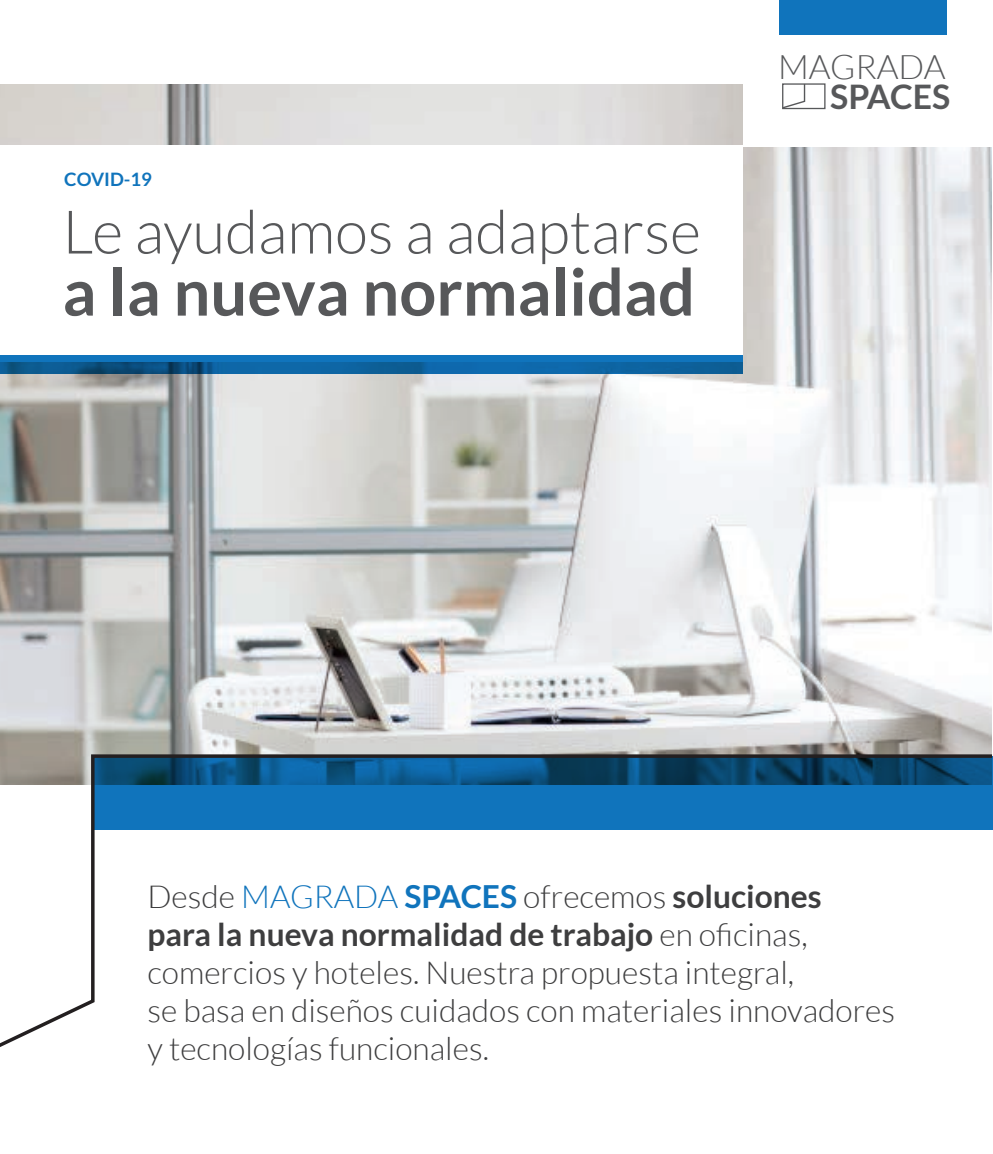
<style>
.page{position:relative;width:993px;height:1154px;background:#fff}
.page>*{position:absolute;margin:0;border:0;box-sizing:border-box;transform-origin:0 0}
.t1{font:700 64.75px "Lato";color:#57585a}
.t2{font:300 60.2px "Lato";color:#57585a}
.t3{font:300 33.77px "Lato";color:#57585a}
.t4{font:700 33.77px "Lato";color:#57585a}
.t5{font:300 31.68px/38.1px "Lato";color:#3e3e3f}
.t6{font:700 18.55px "Lato";color:#1074bc}
.s1{color:#1074bc}
.s2{font-weight:700;color:#1074bc}
.s3{font-weight:700}
</style>
<div class="page">
<img style="left:0;top:84px;width:990px;height:668px">
<div style="left:742px;top:0;width:250px;height:147px;background:#fff"></div>
<div style="left:781px;top:83px;width:44px;height:26px;border:1px solid #57585a"></div>
<svg style="left:781px;top:83px;width:24px;height:26px"></svg>
<svg style="left:0;top:752px;width:992px;height:295px"></svg>
<div style="left:779px;top:0;width:167px;height:35px;background:#1074bc"></div>
<div style="left:1px;top:145px;width:741px;height:216px;background:#fff"></div>
<svg style="left:0;top:355px;width:742px;height:18px"></svg>
<p class="t6" style="left:64px;top:169px;width:89px">COVID-19</p>
<h2 class="t2" style="left:62px;top:199px;width:639px">Le ayudamos a adaptarse</h2>
<h1 class="t1" style="left:62px;top:255px;width:633px">a la nueva normalidad</h1>
<p class="t3" style="left:777px;top:49px;width:169px">MAGRADA</p>
<p class="t4" style="left:830px;top:77px;width:121px">SPACES</p>
<p class="t5" style="left:147px;top:877px;width:749px">Desde <span class="s1">MAGRADA</span> <span class="s2">SPACES</span> ofrecemos <span class="s3">soluciones<br>para la nueva normalidad de trabajo</span> en oficinas, comercios y hoteles. Nuestra propuesta integral,<br>se basa en diseños cuidados con materiales innovadores y tecnologías funcionales.</p>
</div>
